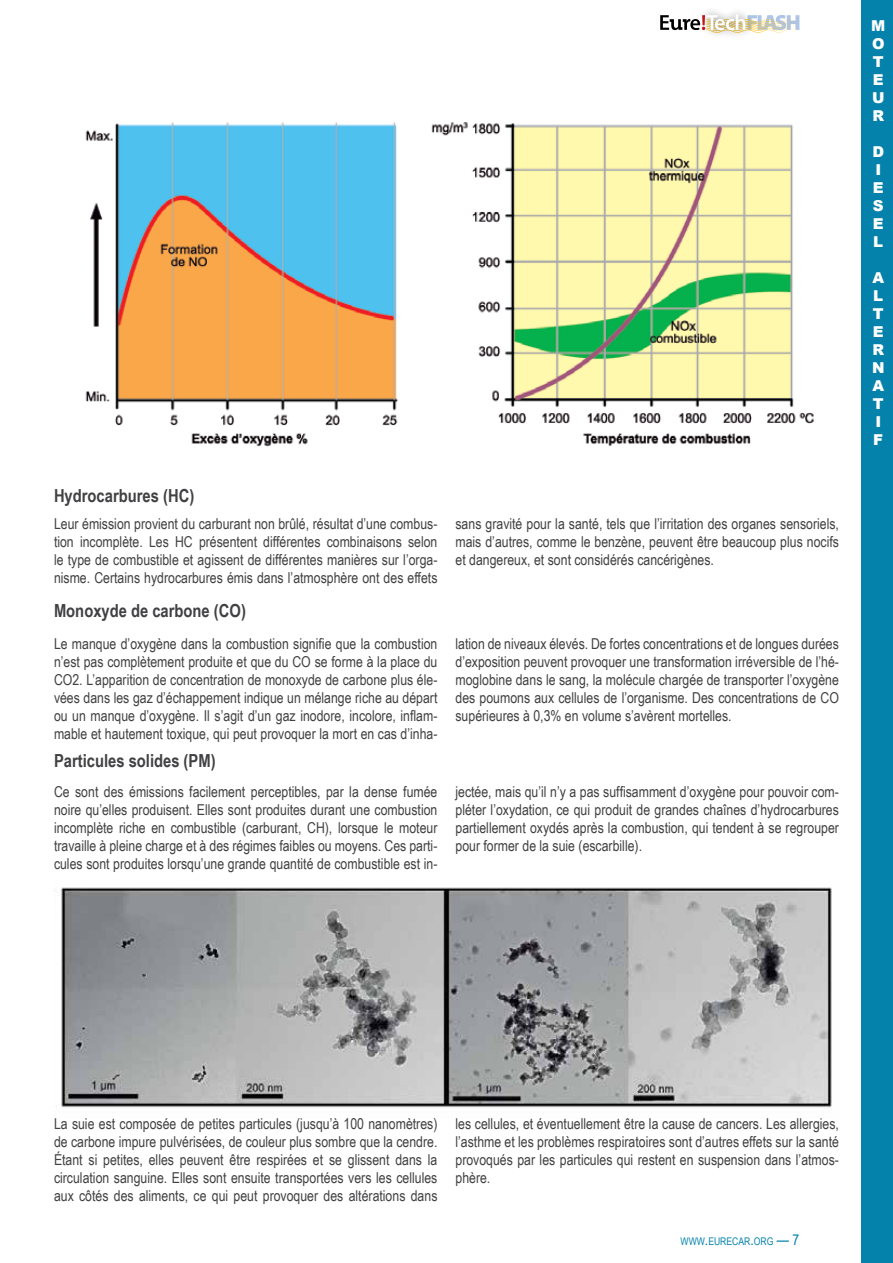
<style>
.page{position:relative;width:893px;height:1263px;background:#fff}
.page>*{position:absolute;margin:0;border:0;box-sizing:border-box;transform-origin:0 0}
.t1{font:700 18px "Arial Narrow";color:#414042}
.t2{font:15px/18px "Arial Narrow";color:#414042;text-align:justify}
.t3{font:900 15px/18px "Arial";color:#fff}
.t4{font:10.5px "Arial Narrow";color:#0482ab}
.s1{font-size:15px}
</style>
<div class="page">
<svg style="left:660px;top:14px;width:139px;height:19px"></svg>
<div style="left:862px;top:0;width:31px;height:1263px;background:#0482ab"></div>
<img style="left:85px;top:122px;width:729px;height:325px">
<img style="left:54px;top:887px;width:778px;height:221px">
<p class="t1" style="left:54px;top:482px;width:142px">Hydrocarbures (HC)</p>
<p class="t2" style="left:54px;top:515px;width:385px">Leur émission provient du carburant non brûlé, résultat d’une combus&shy;tion incomplète. Les HC présentent différentes combinaisons selon le type de combustible et agissent de différentes manières sur l’orga&shy;nisme. Certains hydrocarbures émis dans l’atmosphère ont des effets</p>
<p class="t2" style="left:455px;top:515px;width:385px">sans gravité pour la santé, tels que l’irritation des organes sensoriels, mais d’autres, comme le benzène, peuvent être beaucoup plus nocifs et dangereux, et sont considérés cancérigènes.</p>
<p class="t1" style="left:54px;top:597px;width:193px">Monoxyde de carbone (CO)</p>
<p class="t2" style="left:54px;top:635px;width:385px">Le manque d’oxygène dans la combustion signifie que la combustion n’est pas complètement produite et que du CO se forme à la place du CO2. L’apparition de concentration de monoxyde de carbone plus éle&shy;vées dans les gaz d’échappement indique un mélange riche au départ ou un manque d’oxygène. Il s’agit d’un gaz inodore, incolore, inflam&shy;mable et hautement toxique, qui peut provoquer la mort en cas d’inha-</p>
<p class="t2" style="left:455px;top:635px;width:385px">lation de niveaux élevés. De fortes concentrations et de longues durées d’exposition peuvent provoquer une transformation irréversible de l’hé&shy;moglobine dans le sang, la molécule chargée de transporter l’oxygène des poumons aux cellules de l’organisme. Des concentrations de CO supérieures à 0,3% en volume s’avèrent mortelles.</p>
<p class="t1" style="left:54px;top:747px;width:163px">Particules solides (PM)</p>
<p class="t2" style="left:54px;top:782px;width:385px">Ce sont des émissions facilement perceptibles, par la dense fumée noire qu’elles produisent. Elles sont produites durant une combustion incomplète riche en combustible (carburant, CH), lorsque le moteur travaille à pleine charge et à des régimes faibles ou moyens. Ces parti&shy;cules sont produites lorsqu’une grande quantité de combustible est in-</p>
<p class="t2" style="left:455px;top:782px;width:385px">jectée, mais qu’il n’y a pas suffisamment d’oxygène pour pouvoir com&shy;pléter l’oxydation, ce qui produit de grandes chaînes d’hydrocarbures partiellement oxydés après la combustion, qui tendent à se regrouper pour former de la suie (escarbille).</p>
<p class="t3" style="left:871px;top:16px;width:16px;text-align:justify">M O T E U R</p>
<p class="t3" style="left:872px;top:142px;width:13px">D<br>I<br>E<br>S<br>E<br>L</p>
<p class="t3" style="left:872px;top:268px;width:14px">A<br>L<br>T<br>E<br>R<br>N<br>A<br>T<br>I<br>F</p>
<p class="t2" style="left:54px;top:1114px;width:385px">La suie est composée de petites particules (jusqu’à 100 nanomètres) de carbone impure pulvérisées, de couleur plus sombre que la cendre.<br>Étant si petites, elles peuvent être respirées et se glissent dans la circulation sanguine. Elles sont ensuite transportées vers les cellules aux côtés des aliments, ce qui peut provoquer des altérations dans</p>
<p class="t2" style="left:455px;top:1114px;width:385px">les cellules, et éventuellement être la cause de cancers. Les allergies, l’asthme et les problèmes respiratoires sont d’autres effets sur la santé provoqués par les particules qui restent en suspension dans l’atmos&shy;phère.</p>
<p class="t4" style="left:680px;top:1233px;width:120px">WWW<span class="s1">.</span>EURECAR<span class="s1">.</span>ORG <span class="s1">— 7</span></p>
</div>
